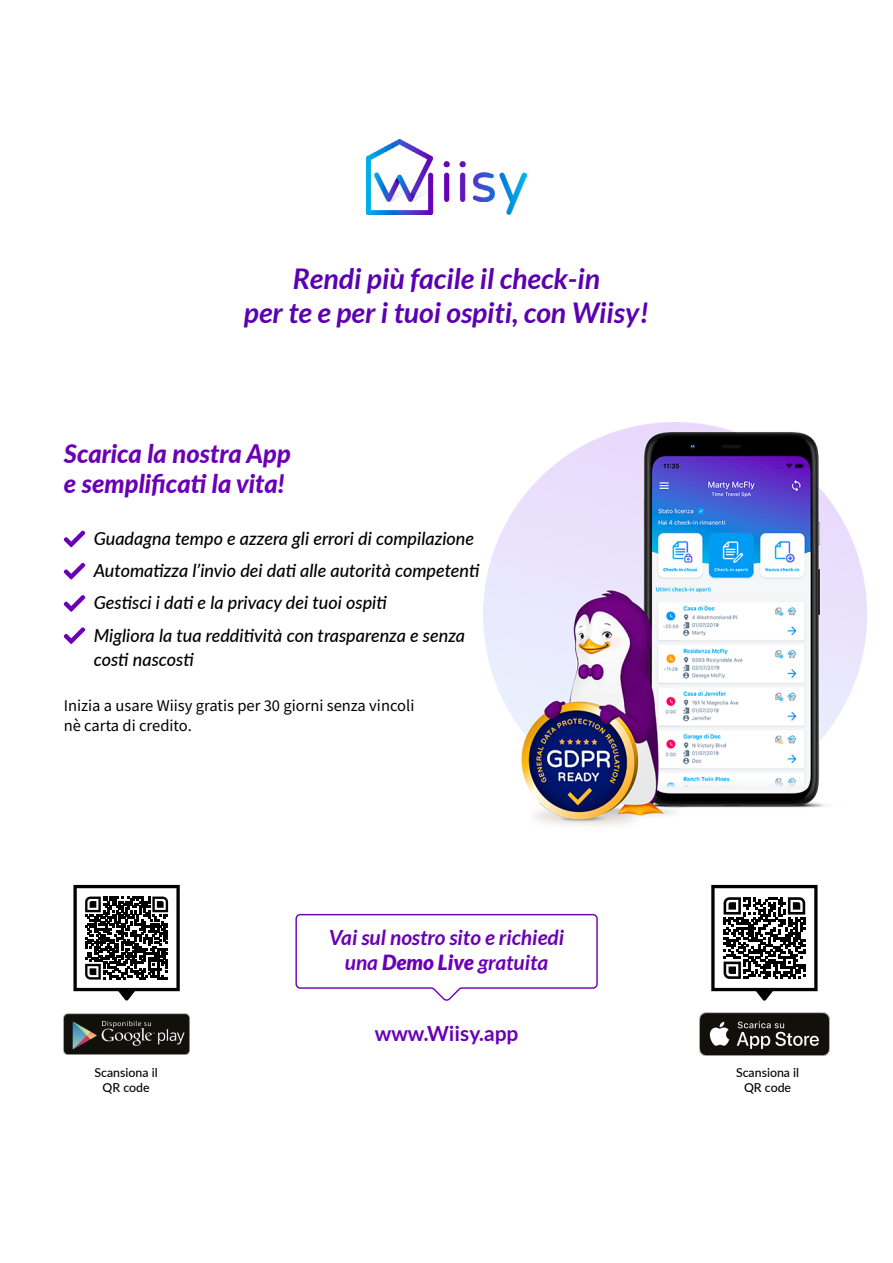
<style>
.page{position:relative;width:893px;height:1263px;background:#fff}
.page>*{position:absolute;margin:0;border:0;box-sizing:border-box;transform-origin:0 0}
.t1{font:italic 700 28.5px/34.2px "Lato";color:#5b01b0;text-align:center}
.t2{font:italic 800 25.5px/30.6px "Lato";color:#6a00b6}
.t3{font:italic 700 20.85px/25px "Lato";color:#6a00b6;text-align:center}
.t4{font:700 20.85px "Lato";color:#6a00b6}
.t5{font:italic 500 18px/32.2px "Lato";color:#000}
.t6{font:16.5px/19.8px "Source Sans Pro";color:#000}
.t7{font:500 12.3px/14.9px "Lato";color:#000;text-align:center}
.s1{font-weight:900}
</style>
<div class="page">
<img style="left:483px;top:423px;width:384px;height:403px">
<svg style="left:64px;top:530px;width:21px;height:17px"></svg>
<svg style="left:64px;top:563px;width:21px;height:16px"></svg>
<svg style="left:64px;top:595px;width:21px;height:17px"></svg>
<svg style="left:64px;top:627px;width:21px;height:17px"></svg>
<img style="left:699px;top:1012px;width:130px;height:44px">
<img style="left:64px;top:1013px;width:126px;height:42px">
<svg style="left:295px;top:913px;width:303px;height:88px"></svg>
<svg style="left:73px;top:885px;width:107px;height:116px"></svg>
<svg style="left:711px;top:885px;width:107px;height:116px"></svg>
<img style="left:367px;top:139px;width:159px;height:76px">
<h1 class="t1" style="left:244px;top:262px;width:406px">Rendi più facile il check-in<br>per te e per i tuoi ospiti, con Wiisy!</h1>
<h2 class="t2" style="left:64px;top:437px;width:229px">Scarica la nostra App e semplificati la vita!</h2>
<p class="t5" style="left:94px;top:522px;width:387px">Guadagna tempo e azzera gli errori di compilazione Automatizza l’invio dei dati alle autorità competenti Gestisci i dati e la privacy dei tuoi ospiti<br>Migliora la tua redditività con trasparenza e senza</p>
<p class="t5" style="left:94px;top:643px;width:102px">costi nascosti</p>
<p class="t6" style="left:64px;top:695px;width:352px">Inizia a usare Wiisy gratis per 30 giorni senza vincoli nè carta di credito.</p>
<p class="t3" style="left:329px;top:926px;width:237px">Vai sul nostro sito e richiedi una <span class="s1">Demo Live</span> gratuita</p>
<p class="t4" style="left:375px;top:1021px;width:145px">www.Wiisy.app</p>
<p class="t7" style="left:95px;top:1065px;width:65px">Scansiona il<br>QR code</p>
<p class="t7" style="left:736px;top:1065px;width:65px">Scansiona il<br>QR code</p>
</div>
